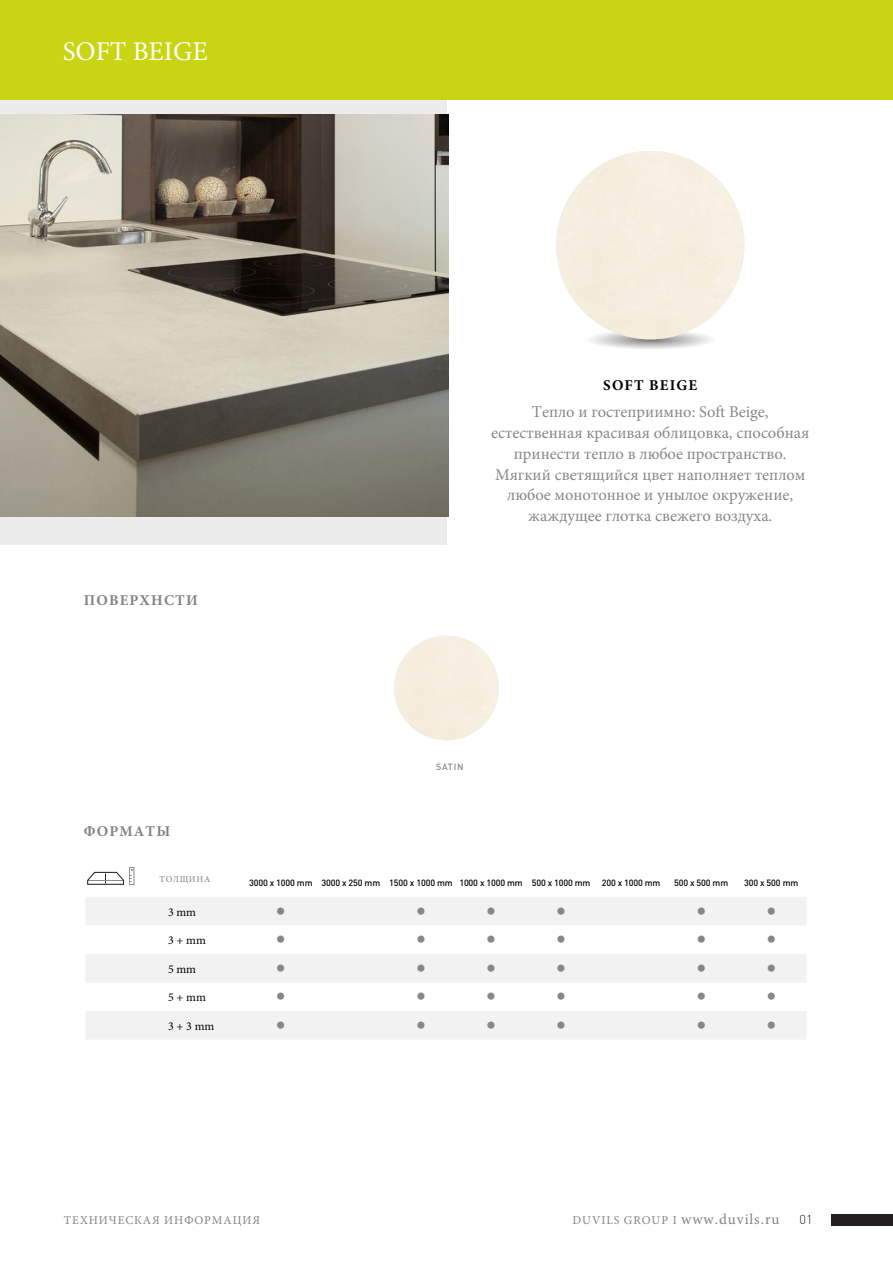
<style>
.page{position:relative;width:893px;height:1263px;background:#fff}
.page>*{position:absolute;margin:0;border:0;box-sizing:border-box;transform-origin:0 0}
.t1{font:27px "Minion Pro";color:#878786}
.t2{font:27px "Minion Pro";color:#fff}
.t3{font:16.5px/20.9px "Minion Pro";color:#878786;text-align:center}
.t4{font:15px "Minion Pro";letter-spacing:.06em;color:#808285}
.t5{font:700 15px "Minion Pro";letter-spacing:.075em;color:#808285}
.t6{font:700 15px "Minion Pro";letter-spacing:.075em;color:#000}
.t7{font:300 12.75px "DIN";color:#231f20}
.t8{font:12px "Minion Pro";letter-spacing:.075em;color:#808285}
.t9{font:12px "Minion Pro";color:#000}
.t10{font:500 9px "DIN";letter-spacing:-.015em;color:#000}
.t11{font:9px "Minion Pro";letter-spacing:.075em;color:#808285}
.t12{font:500 9px "DIN";letter-spacing:.075em;color:#878786}
.s1{font-size:12px}
</style>
<div class="page">
<div style="left:0;top:87px;width:446px;height:457px;background:#ececed"></div>
<img style="left:0;top:114px;width:448px;height:403px">
<div style="left:0;top:0;width:893px;height:100px;background:#c9d513"></div>
<svg style="left:590px;top:329px;width:122px;height:20px"></svg>
<svg style="left:86px;top:897px;width:720px;height:142px;fill:#f2f2f2"></svg>
<svg style="left:86px;top:926px;width:720px;height:28px"></svg>
<svg style="left:164px;top:904px;width:36px;height:15px"></svg>
<svg style="left:166px;top:961px;width:34px;height:16px"></svg>
<svg style="left:164px;top:1018px;width:55px;height:15px"></svg>
<svg style="left:87px;top:867px;width:47px;height:18px"></svg>
<div style="left:831px;top:1215px;width:62px;height:11px;background:#231f20"></div>
<h1 class="t2" style="left:63px;top:33px;width:147px">SOFT BEIGE</h1>
<p class="t5" style="left:84px;top:590px;width:115px">ПОВЕРХНСТИ</p>
<p class="t6" style="left:603px;top:375px;width:95px">SOFT BEIGE</p>
<p class="t3" style="left:491px;top:401px;width:319px">Тепло и гостеприимно: Soft Beige, естественная красивая облицовка, способная принести тепло в любое пространство.<br>Мягкий светящийся цвет наполняет теплом любое монотонное и унылое окружение, жаждущее глотка свежего воздуха.</p>
<p class="t5" style="left:84px;top:820px;width:88px">ФОРМАТЫ</p>
<p class="t11" style="left:160px;top:873px;width:52px">ТОЛЩИНА</p>
<p class="t12" style="left:436px;top:760px;width:29px">SATIN</p>
<p class="t10" style="left:249px;top:876px;width:343px">3000 x 1000 mm 3000 x 250 mm 1500 x 1000 mm 1000 x 1000 mm 500 x 1000 mm</p>
<p class="t10" style="left:602px;top:876px;width:60px">200 x 1000 mm</p>
<p class="t10" style="left:674px;top:876px;width:56px">500 x 500 mm</p>
<p class="t10" style="left:744px;top:876px;width:56px">300 x 500 mm</p>
<p class="t9" style="left:168px;top:904px;width:30px">3 mm</p>
<h1 class="t1" style="left:275px;top:890px;width:12px">•</h1>
<h1 class="t1" style="left:416px;top:890px;width:82px">• •</h1>
<h1 class="t1" style="left:556px;top:890px;width:12px">•</h1>
<h1 class="t1" style="left:696px;top:890px;width:82px">• •</h1>
<p class="t9" style="left:168px;top:933px;width:39px">3 + mm</p>
<h1 class="t1" style="left:275px;top:918px;width:12px">•</h1>
<h1 class="t1" style="left:416px;top:918px;width:82px">• •</h1>
<h1 class="t1" style="left:556px;top:918px;width:12px">•</h1>
<h1 class="t1" style="left:696px;top:918px;width:82px">• •</h1>
<p class="t9" style="left:168px;top:961px;width:30px">5 mm</p>
<h1 class="t1" style="left:275px;top:947px;width:12px">•</h1>
<h1 class="t1" style="left:416px;top:947px;width:82px">• •</h1>
<h1 class="t1" style="left:556px;top:947px;width:12px">•</h1>
<h1 class="t1" style="left:696px;top:947px;width:82px">• •</h1>
<p class="t9" style="left:168px;top:989px;width:39px">5 + mm</p>
<h1 class="t1" style="left:275px;top:975px;width:12px">•</h1>
<h1 class="t1" style="left:416px;top:975px;width:82px">• •</h1>
<h1 class="t1" style="left:556px;top:975px;width:12px">•</h1>
<h1 class="t1" style="left:696px;top:975px;width:82px">• •</h1>
<p class="t9" style="left:168px;top:1018px;width:48px">3 + 3 mm</p>
<h1 class="t1" style="left:275px;top:1004px;width:12px">•</h1>
<h1 class="t1" style="left:416px;top:1004px;width:82px">• •</h1>
<h1 class="t1" style="left:556px;top:1004px;width:12px">•</h1>
<h1 class="t1" style="left:696px;top:1004px;width:82px">• •</h1>
<p class="t8" style="left:64px;top:1212px;width:198px">ТЕХНИЧЕСКАЯ ИНФОРМАЦИЯ</p>
<p class="t4" style="left:573px;top:1209px;width:208px"><span class="s1">DUVILS GROUP I</span> www.duvils.ru</p>
<p class="t7" style="left:800px;top:1211px;width:15px">01</p>
</div>
